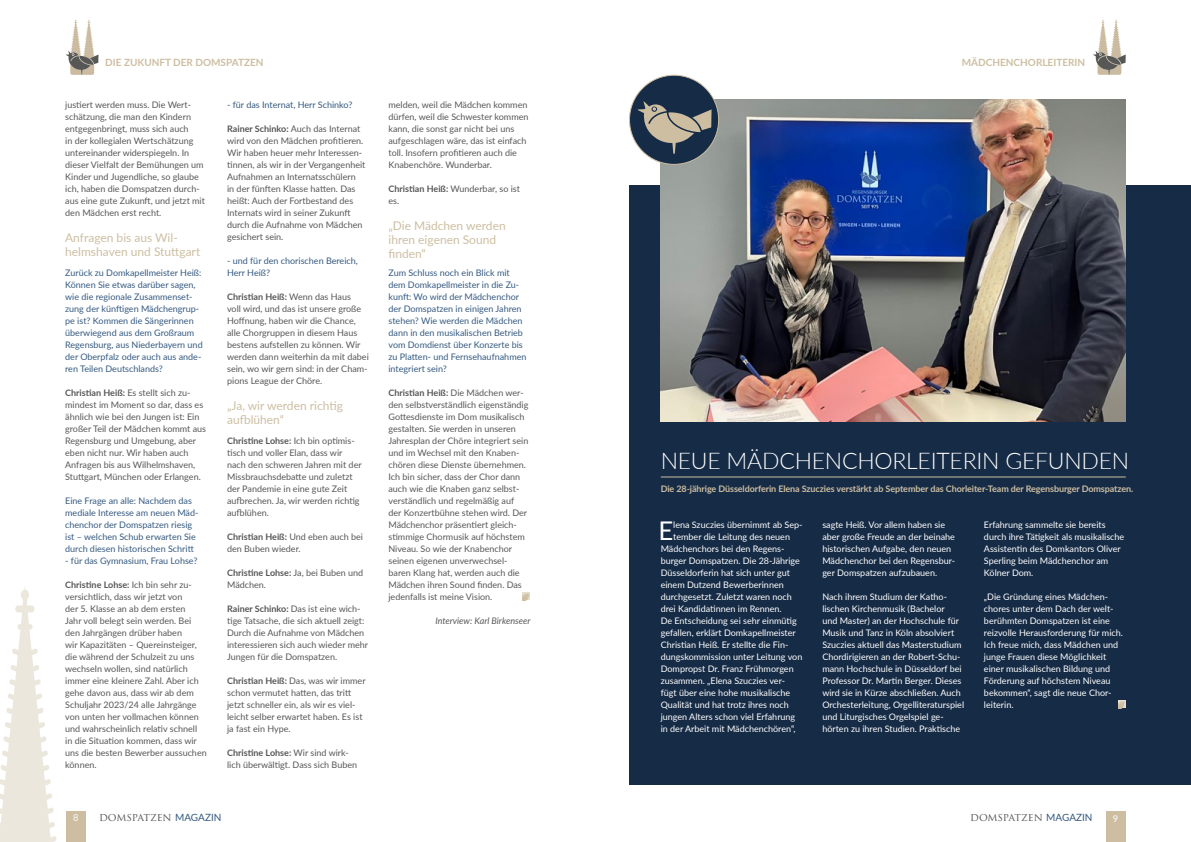
<style>
.page{position:relative;width:1191px;height:842px;background:#fff}
.page>*{position:absolute;margin:0;border:0;box-sizing:border-box;transform-origin:0 0}
.t1{font:25.7px "Lato";color:#fff}
.t2{font:300 23px "Lato";letter-spacing:-.01em;color:#fff}
.t3{font:12px/14px "Lato";color:#cdbea1}
.t4{font:10.9px "Trajan Pro 3";letter-spacing:-.015em;color:#575756}
.t5{font:700 10px "Lato";color:#cdbea1}
.t6{font:10px "Lato";color:#f9f9f8}
.t7{font:10px "Lato";color:#fff}
.t8{font:9px/12px "Lato";color:#585757}
.t9{font:9px/12px "Lato";color:#fff}
.t10{font:9px/12px "Lato";color:#355a81}
.t11{font:700 9px "Lato";letter-spacing:-.01em;color:#cdbea1}
.t12{font:italic 9px "Lato";color:#585757}
.s1{font-weight:700}
.s2{font-family:"Lato";font-size:10px;color:#355a81}
</style>
<div class="page">
<div style="left:66px;top:811px;width:20px;height:31px;background:#cdbea1"></div>
<div style="left:1105px;top:811px;width:20px;height:31px;background:#cdbea1"></div>
<svg style="left:66px;top:20px;width:32px;height:55px"></svg>
<svg style="left:1093px;top:20px;width:32px;height:55px"></svg>
<svg style="left:0;top:587px;width:56px;height:255px"></svg>
<svg style="left:522px;top:593px;width:8px;height:7px"></svg>
<div style="left:629px;top:186px;width:562px;height:599px;background:#162b46"></div>
<img style="left:660px;top:99px;width:465px;height:322px">
<svg style="left:1118px;top:701px;width:7px;height:7px"></svg>
<hr style="left:660px;top:476px;width:465px;height:1px;background:#cdbea1">
<div style="left:629px;top:75px;width:89px;height:89px;background:#162b46;border-radius:50%"></div>
<svg style="left:637px;top:101px;width:74px;height:53px"></svg>
<p class="t5" style="left:105px;top:55px;width:160px">DIE ZUKUNFT DER DOMSPATZEN</p>
<p class="t5" style="left:961px;top:55px;width:125px">MÄDCHENCHORLEITERIN</p>
<p class="t8" style="left:65px;top:98px;width:141px">justiert werden muss. Die Wert&shy;schätzung, die man den Kindern entgegenbringt, muss sich auch<br>in der kollegialen Wertschätzung untereinander widerspiegeln. In dieser Vielfalt der Bemühungen um<br>Kinder und Jugendliche, so glaube ich, haben die Domspatzen durch&shy;aus eine gute Zukunft, und jetzt mit den Mädchen erst recht.</p>
<h3 class="t3" style="left:65px;top:230px;width:137px">Anfragen bis aus Wil&shy;helmshaven und Stuttgart</h3>
<p class="t10" style="left:65px;top:266px;width:139px">Zurück zu Domkapellmeister Heiß:<br>Können Sie etwas darüber sagen, wie die regionale Zusammenset&shy;zung der künftigen Mädchengrup&shy;pe ist? Kommen die Sängerinnen überwiegend aus dem Großraum<br>Regensburg, aus Niederbayern und der Oberpfalz oder auch aus ande&shy;ren Teilen Deutschlands?</p>
<p class="t8" style="left:65px;top:386px;width:142px"><span class="s1">Christian Heiß:</span> Es stellt sich zu&shy;mindest im Moment so dar, dass es ähnlich wie bei den Jungen ist: Ein großer Teil der Mädchen kommt aus<br>Regensburg und Umgebung, aber eben nicht nur. Wir haben auch<br>Anfragen bis aus Wilhelmshaven,<br>Stuttgart, München oder Erlangen.</p>
<p class="t10" style="left:65px;top:494px;width:135px">Eine Frage an alle: Nachdem das mediale Interesse am neuen Mäd&shy;chenchor der Domspatzen riesig ist – welchen Schub erwarten Sie durch diesen historischen Schritt</p>
<p class="t10" style="left:65px;top:554px;width:134px">- für das Gymnasium, Frau Lohse?</p>
<p class="t8" style="left:65px;top:578px;width:143px"><span class="s1">Christine Lohse:</span> Ich bin sehr zu&shy;versichtlich, dass wir jetzt von<br>der 5. Klasse an ab dem ersten<br>Jahr voll belegt sein werden. Bei den Jahrgängen drüber haben<br>wir Kapazitäten – Quereinsteiger, die während der Schulzeit zu uns wechseln wollen, sind natürlich immer eine kleinere Zahl. Aber ich gehe davon aus, dass wir ab dem<br>Schuljahr 2023/24 alle Jahrgänge von unten her vollmachen können und wahrscheinlich relativ schnell<br>in die Situation kommen, dass wir uns die besten Bewerber aussuchen können.</p>
<p class="t10" style="left:227px;top:98px;width:127px">- für das Internat, Herr Schinko?</p>
<p class="t8" style="left:227px;top:122px;width:140px"><span class="s1">Rainer Schinko:</span> Auch das Internat wird von den Mädchen profitieren.<br>Wir haben heuer mehr Interessen&shy;tinnen, als wir in der Vergangenheit<br>Aufnahmen an Internatsschülern<br>in der fünften Klasse hatten. Das heißt: Auch der Fortbestand des<br>Internats wird in seiner Zukunft durch die Aufnahme von Mädchen gesichert sein.</p>
<p class="t10" style="left:227px;top:254px;width:132px">- und für den chorischen Bereich,<br>Herr Heiß?</p>
<p class="t8" style="left:227px;top:290px;width:143px"><span class="s1">Christian Heiß:</span> Wenn das Haus<br>voll wird, und das ist unsere große<br>Hoffnung, haben wir die Chance, alle Chorgruppen in diesem Haus bestens aufstellen zu können. Wir werden dann weiterhin da mit dabei sein, wo wir gern sind: in der Cham&shy;pions League der Chöre.</p>
<h3 class="t3" style="left:227px;top:398px;width:117px">„Ja, wir werden richtig aufblühen“</h3>
<p class="t8" style="left:227px;top:434px;width:136px"><span class="s1">Christine Lohse:</span> Ich bin optimis&shy;tisch und voller Elan, dass wir nach den schweren Jahren mit der<br>Missbrauchsdebatte und zuletzt der Pandemie in eine gute Zeit aufbrechen. Ja, wir werden richtig aufblühen.</p>
<p class="t8" style="left:227px;top:530px;width:137px"><span class="s1">Christian Heiß:</span> Und eben auch bei den Buben wieder.</p>
<p class="t8" style="left:227px;top:566px;width:138px"><span class="s1">Christine Lohse:</span> Ja, bei Buben und<br>Mädchen.</p>
<p class="t8" style="left:227px;top:602px;width:143px"><span class="s1">Rainer Schinko:</span> Das ist eine wich&shy;tige Tatsache, die sich aktuell zeigt:<br>Durch die Aufnahme von Mädchen interessieren sich auch wieder mehr Jungen für die Domspatzen.</p>
<p class="t8" style="left:227px;top:674px;width:140px"><span class="s1">Christian Heiß:</span> Das, was wir immer schon vermutet hatten, das tritt jetzt schneller ein, als wir es viel&shy;leicht selber erwartet haben. Es ist ja fast ein Hype.</p>
<p class="t8" style="left:227px;top:746px;width:132px"><span class="s1">Christine Lohse:</span> Wir sind wirk&shy;lich überwältigt. Dass sich Buben</p>
<p class="t8" style="left:388px;top:98px;width:142px">melden, weil die Mädchen kommen dürfen, weil die Schwester kommen kann, die sonst gar nicht bei uns aufgeschlagen wäre, das ist einfach toll. Insofern profitieren auch die<br>Knabenchöre. Wunderbar.</p>
<p class="t8" style="left:388px;top:182px;width:133px"><span class="s1">Christian Heiß:</span> Wunderbar, so ist es.</p>
<h3 class="t3" style="left:388px;top:218px;width:119px">„Die Mädchen werden ihren eigenen Sound finden“</h3>
<p class="t10" style="left:388px;top:266px;width:139px">Zum Schluss noch ein Blick mit dem Domkapellmeister in die Zu&shy;kunft: Wo wird der Mädchenchor der Domspatzen in einigen Jahren stehen? Wie werden die Mädchen dann in den musikalischen Betrieb vom Domdienst über Konzerte bis zu Platten- und Fernsehaufnahmen integriert sein?</p>
<p class="t8" style="left:388px;top:386px;width:141px"><span class="s1">Christian Heiß:</span> Die Mädchen wer&shy;den selbstverständlich eigenständig<br>Gottesdienste im Dom musikalisch gestalten. Sie werden in unseren<br>Jahresplan der Chöre integriert sein und im Wechsel mit den Knaben&shy;chören diese Dienste übernehmen.<br>Ich bin sicher, dass der Chor dann auch wie die Knaben ganz selbst&shy;verständlich und regelmäßig auf der Konzertbühne stehen wird. Der<br>Mädchenchor präsentiert gleich&shy;stimmige Chormusik auf höchstem<br>Niveau. So wie der Knabenchor seinen eigenen unverwechsel&shy;baren Klang hat, werden auch die<br>Mädchen ihren Sound finden. Das jedenfalls ist meine Vision.</p>
<p class="t12" style="left:435px;top:614px;width:97px">Interview: Karl Birkenseer</p>
<h2 class="t2" style="left:660px;top:444px;width:470px">NEUE MÄDCHENCHORLEITERIN GEFUNDEN</h2>
<p class="t11" style="left:660px;top:482px;width:474px">Die 28-jährige Düsseldorferin Elena Szuczies verstärkt ab September das Chorleiter-Team der Regensburger Domspatzen.</p>
<h1 class="t1" style="left:658px;top:512px;width:16px">E</h1>
<p class="t9" style="left:673px;top:518px;width:131px">lena Szuczies übernimmt ab Sep-</p>
<p class="t9" style="left:673px;top:530px;width:118px">tember die Leitung des neuen</p>
<p class="t9" style="left:660px;top:542px;width:125px">Mädchenchors bei den Regens-</p>
<p class="t9" style="left:660px;top:554px;width:141px">burger Domspatzen. Die 28-Jährige</p>
<p class="t9" style="left:660px;top:566px;width:131px">Düsseldorferin hat sich unter gut</p>
<p class="t9" style="left:660px;top:578px;width:125px">einem Dutzend Bewerberinnen</p>
<p class="t9" style="left:660px;top:590px;width:133px">durchgesetzt. Zuletzt waren noch</p>
<p class="t9" style="left:660px;top:602px;width:123px">drei Kandidatinnen im Rennen.</p>
<p class="t9" style="left:660px;top:614px;width:138px">De Entscheidung sei sehr einmütig</p>
<p class="t9" style="left:660px;top:626px;width:137px">gefallen, erklärt Domkapellmeister</p>
<p class="t9" style="left:660px;top:638px;width:129px">Christian Heiß. Er stellte die Fin-</p>
<p class="t9" style="left:660px;top:650px;width:143px">dungskommission unter Leitung von</p>
<p class="t9" style="left:660px;top:662px;width:134px">Dompropst Dr. Franz Frühmorgen</p>
<p class="t9" style="left:660px;top:674px;width:126px">zusammen. „Elena Szuczies ver-</p>
<p class="t9" style="left:660px;top:686px;width:131px">fügt über eine hohe musikalische</p>
<p class="t9" style="left:660px;top:698px;width:130px">Qualität und hat trotz ihres noch</p>
<p class="t9" style="left:660px;top:710px;width:136px">jungen Alters schon viel Erfahrung</p>
<p class="t9" style="left:660px;top:722px;width:136px">in der Arbeit mit Mädchenchören“,</p>
<p class="t9" style="left:822px;top:518px;width:134px">sagte Heiß. Vor allem haben sie aber große Freude an der beinahe historischen Aufgabe, den neuen<br>Mädchenchor bei den Regensbur&shy;ger Domspatzen aufzubauen.</p>
<p class="t9" style="left:822px;top:590px;width:143px">Nach ihrem Studium der Katho&shy;lischen Kirchenmusik (Bachelor<br>und Master) an der Hochschule für Musik und Tanz in Köln absolviert Szuczies aktuell das Masterstudium Chordirigieren an der Robert-Schu&shy;mann Hochschule in Düsseldorf bei Professor Dr. Martin Berger. Dieses wird sie in Kürze abschließen. Auch Orchesterleitung, Orgelliteraturspiel und Liturgisches Orgelspiel ge&shy;hörten zu ihren Studien. Praktische</p>
<p class="t9" style="left:984px;top:518px;width:142px">Erfahrung sammelte sie bereits durch ihre Tätigkeit als musikalische<br>Assistentin des Domkantors Oliver<br>Sperling beim Mädchenchor am<br>Kölner Dom.</p>
<p class="t9" style="left:984px;top:590px;width:140px">„Die Gründung eines Mädchen&shy;chores unter dem Dach der welt&shy;berühmten Domspatzen ist eine reizvolle Herausforderung für mich.<br>Ich freue mich, dass Mädchen und junge Frauen diese Möglichkeit einer musikalischen Bildung und<br>Förderung auf höchstem Niveau bekommen“, sagt die neue Chor&shy;leiterin.</p>
<p class="t4" style="left:970px;top:809px;width:124px">DOMSPATZEN <span class="s2">MAGAZIN</span></p>
<p class="t6" style="left:73px;top:810px;width:7px">8</p>
<p class="t4" style="left:99px;top:809px;width:124px">DOMSPATZEN <span class="s2">MAGAZIN</span></p>
<p class="t7" style="left:1112px;top:810px;width:7px">9</p>
</div>
